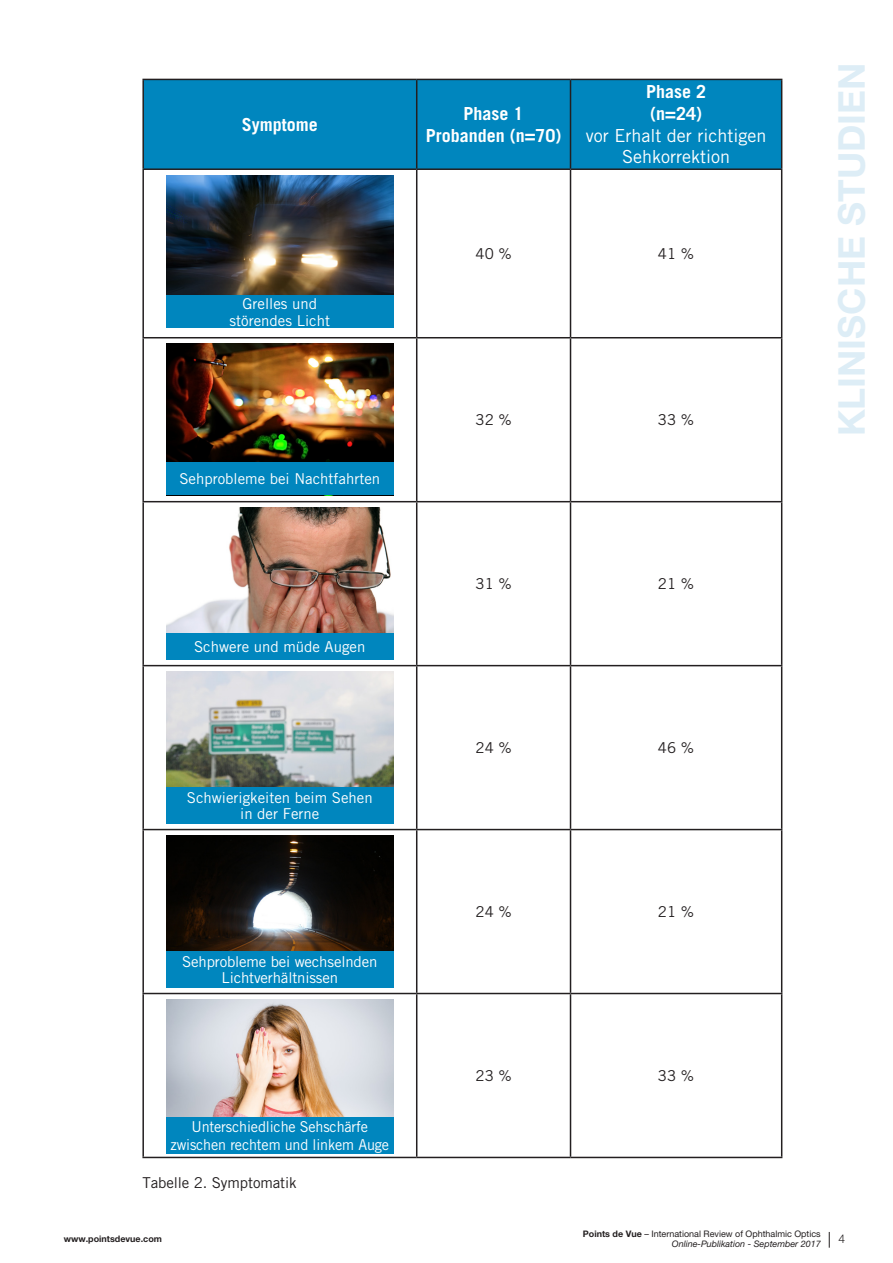
<style>
.page{position:relative;width:893px;height:1263px;background:#fff}
.page>*{position:absolute;margin:0;border:0;box-sizing:border-box;transform-origin:0 0}
.t1{font:700 36.9px "Helvetica Neue LT Std";color:#ddedf6}
.t2{font:700 18px/21.6px "Trade Gothic LT Std";color:#fff;text-align:center}
.t3{font:18px/21.6px "Trade Gothic LT Std";color:#fff;text-align:center}
.t4{font:15px/16.5px "Trade Gothic LT Std";letter-spacing:-.005em;color:#fff;text-align:center}
._03_texte_courant{font:15px "Trade Gothic LT Std";letter-spacing:-.005em;color:#231f20}
.t5{font:15px/18px "Trade Gothic LT Std";letter-spacing:-.005em;color:#fff;text-align:center;scale:.96 1}
.t6{font:300 12px "Helvetica Neue LT Std";color:#231f20}
.t7{font:9px/10.8px "Helvetica Neue LT Std";color:#231f20;text-align:right}
.t8{font:700 9px "Helvetica Neue LT Std";color:#231f20}
.s1{font-weight:700}
.s2{font-style:italic}
</style>
<div class="page">
<svg style="left:829px;top:1232px;width:1px;height:16px"></svg>
<div style="left:144px;top:80px;width:637px;height:88px;background:#0086be"></div>
<hr style="left:142px;top:79px;width:275px;height:1px;background:#231f20">
<hr style="left:142px;top:80px;width:2px;height:88px;background:#231f20">
<hr style="left:417px;top:79px;width:153px;height:1px;background:#231f20">
<hr style="left:416px;top:80px;width:1px;height:88px;background:#231f20">
<hr style="left:570px;top:79px;width:212px;height:1px;background:#231f20">
<hr style="left:570px;top:80px;width:1px;height:88px;background:#231f20">
<hr style="left:781px;top:80px;width:1px;height:88px;background:#231f20">
<hr style="left:142px;top:168px;width:275px;height:2px;background:#231f20">
<hr style="left:142px;top:170px;width:2px;height:167px;background:#231f20">
<hr style="left:417px;top:168px;width:153px;height:2px;background:#231f20">
<hr style="left:416px;top:170px;width:1px;height:167px;background:#231f20">
<hr style="left:570px;top:168px;width:212px;height:2px;background:#231f20">
<hr style="left:570px;top:170px;width:1px;height:167px;background:#231f20">
<hr style="left:781px;top:170px;width:1px;height:167px;background:#231f20">
<hr style="left:142px;top:337px;width:275px;height:1px;background:#231f20">
<hr style="left:142px;top:338px;width:2px;height:163px;background:#231f20">
<hr style="left:417px;top:337px;width:153px;height:1px;background:#231f20">
<hr style="left:416px;top:338px;width:1px;height:163px;background:#231f20">
<hr style="left:570px;top:337px;width:212px;height:1px;background:#231f20">
<hr style="left:570px;top:338px;width:1px;height:163px;background:#231f20">
<hr style="left:781px;top:338px;width:1px;height:163px;background:#231f20">
<hr style="left:142px;top:501px;width:275px;height:1px;background:#231f20">
<hr style="left:142px;top:502px;width:2px;height:163px;background:#231f20">
<hr style="left:417px;top:501px;width:153px;height:1px;background:#231f20">
<hr style="left:416px;top:502px;width:1px;height:163px;background:#231f20">
<hr style="left:570px;top:501px;width:212px;height:1px;background:#231f20">
<hr style="left:570px;top:502px;width:1px;height:163px;background:#231f20">
<hr style="left:781px;top:502px;width:1px;height:163px;background:#231f20">
<hr style="left:142px;top:665px;width:275px;height:1px;background:#231f20">
<hr style="left:142px;top:666px;width:2px;height:163px;background:#231f20">
<hr style="left:417px;top:665px;width:153px;height:1px;background:#231f20">
<hr style="left:416px;top:666px;width:1px;height:163px;background:#231f20">
<hr style="left:570px;top:665px;width:212px;height:1px;background:#231f20">
<hr style="left:570px;top:666px;width:1px;height:163px;background:#231f20">
<hr style="left:781px;top:666px;width:1px;height:163px;background:#231f20">
<hr style="left:142px;top:829px;width:275px;height:1px;background:#231f20">
<hr style="left:142px;top:830px;width:2px;height:163px;background:#231f20">
<hr style="left:417px;top:829px;width:153px;height:1px;background:#231f20">
<hr style="left:416px;top:830px;width:1px;height:163px;background:#231f20">
<hr style="left:570px;top:829px;width:212px;height:1px;background:#231f20">
<hr style="left:570px;top:830px;width:1px;height:163px;background:#231f20">
<hr style="left:781px;top:830px;width:1px;height:163px;background:#231f20">
<hr style="left:142px;top:993px;width:275px;height:1px;background:#231f20">
<hr style="left:142px;top:994px;width:2px;height:163px;background:#231f20">
<hr style="left:417px;top:993px;width:153px;height:1px;background:#231f20">
<hr style="left:416px;top:994px;width:1px;height:163px;background:#231f20">
<hr style="left:570px;top:993px;width:212px;height:1px;background:#231f20">
<hr style="left:570px;top:994px;width:1px;height:163px;background:#231f20">
<hr style="left:781px;top:994px;width:1px;height:163px;background:#231f20">
<hr style="left:142px;top:1157px;width:275px;height:1px;background:#231f20">
<hr style="left:417px;top:1157px;width:153px;height:1px;background:#231f20">
<hr style="left:570px;top:1157px;width:212px;height:1px;background:#231f20">
<img style="left:166px;top:175px;width:228px;height:152px">
<img style="left:166px;top:344px;width:228px;height:151px">
<img style="left:166px;top:508px;width:228px;height:151px">
<img style="left:166px;top:672px;width:228px;height:151px">
<img style="left:166px;top:835px;width:228px;height:152px">
<img style="left:166px;top:999px;width:228px;height:152px">
<div style="left:166px;top:1117px;width:227px;height:36px;background:#0086be"></div>
<div style="left:166px;top:951px;width:227px;height:36px;background:#0086be"></div>
<div style="left:166px;top:787px;width:227px;height:37px;background:#0086be"></div>
<div style="left:166px;top:634px;width:227px;height:26px;background:#0086be"></div>
<div style="left:166px;top:462px;width:227px;height:33px;background:#0086be"></div>
<div style="left:166px;top:296px;width:227px;height:32px;background:#0086be"></div>
<p class="t2" style="left:242px;top:113px;width:77px">Symptome</p>
<p class="t2" style="left:426px;top:103px;width:137px">Phase 1<br>Probanden (n=70)</p>
<p class="t2" style="left:646px;top:81px;width:62px">Phase 2</p>
<p class="t2" style="left:650px;top:103px;width:53px">(n=24)</p>
<p class="t3" style="left:586px;top:124px;width:182px">vor Erhalt der richtigen<br>Sehkorrektion</p>
<p class="t4" style="left:242px;top:295px;width:76px">Grelles und</p>
<p class="t4" style="left:230px;top:312px;width:102px">störendes Licht</p>
<p class="t4" style="left:179px;top:470px;width:202px">Sehprobleme bei Nachtfahrten</p>
<p class="t4" style="left:194px;top:638px;width:173px">Schwere und müde Augen</p>
<p class="t4" style="left:187px;top:789px;width:187px">Schwierigkeiten beim Sehen in der Ferne</p>
<p class="t4" style="left:182px;top:953px;width:197px">Sehprobleme bei wechselnden<br>Lichtverhältnissen</p>
<p class="t5" style="left:170px;top:1117px;width:229px">Unterschiedliche Sehschärfe zwischen rechtem und linkem Auge</p>
<p class="_03_texte_courant" style="left:142px;top:1174px;width:156px">Tabelle 2. Symptomatik</p>
<p class="_03_texte_courant" style="left:475px;top:244px;width:38px">40 %</p>
<p class="_03_texte_courant" style="left:658px;top:244px;width:38px">41 %</p>
<p class="_03_texte_courant" style="left:475px;top:411px;width:38px">32 %</p>
<p class="_03_texte_courant" style="left:658px;top:411px;width:38px">33 %</p>
<p class="_03_texte_courant" style="left:475px;top:575px;width:38px">31 %</p>
<p class="_03_texte_courant" style="left:658px;top:575px;width:38px">21 %</p>
<p class="_03_texte_courant" style="left:475px;top:739px;width:38px">24 %</p>
<p class="_03_texte_courant" style="left:658px;top:739px;width:38px">46 %</p>
<p class="_03_texte_courant" style="left:475px;top:902px;width:38px">24 %</p>
<p class="_03_texte_courant" style="left:658px;top:902px;width:38px">21 %</p>
<p class="_03_texte_courant" style="left:475px;top:1066px;width:38px">23 %</p>
<p class="_03_texte_courant" style="left:658px;top:1066px;width:38px">33 %</p>
<h1 class="t1" style="left:829px;top:436px;width:375px;rotate:-90deg">KLINISCHE STUDIEN</h1>
<p class="t7" style="left:583px;top:1228px;width:239px"><span class="s1">Points de Vue</span> – International Review of Ophthalmic Optics<br><span class="s2">Online-Publikation - September 2017</span></p>
<p class="t8" style="left:64px;top:1233px;width:100px">www.pointsdevue.com</p>
<p class="t6" style="left:838px;top:1231px;width:8px">4</p>
</div>
